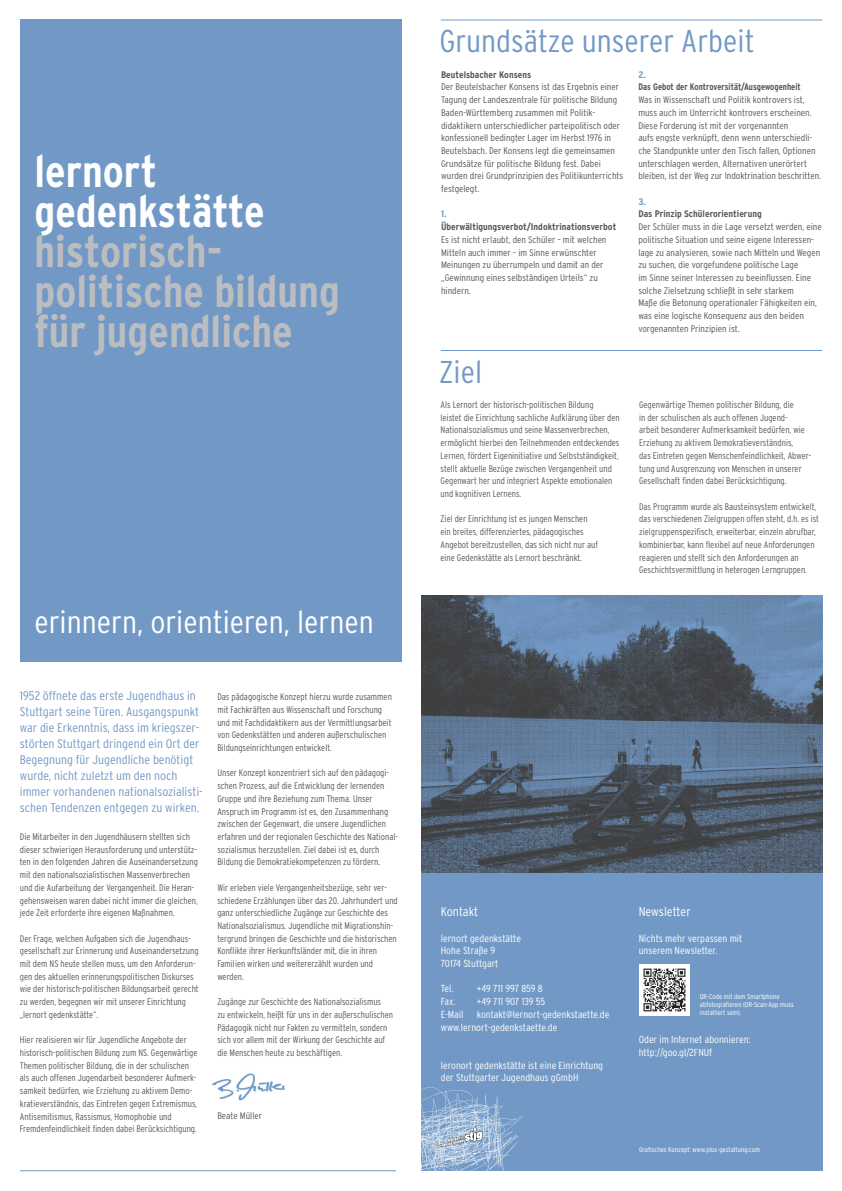
<style>
.page{position:relative;width:842px;height:1191px;background:#fff}
.page>*{position:absolute;margin:0;border:0;box-sizing:border-box;transform-origin:0 0}
.t1{font:700 condensed 45px/40px "Interstate";color:#bcbdc0}
.t2{font:700 condensed 45px/40px "Interstate";color:#fff}
.t3{font:300 condensed 31.5px "Interstate Plus";color:#7299c6;scale:1.07 1}
.t4{font:300 condensed 31.5px "Interstate Plus";color:#fff;scale:1.07 1}
.t5{font:300 condensed 12.8px "Interstate Plus";letter-spacing:-.005em;color:#fff;scale:1.07 1}
.t6{font:300 condensed 12.5px/16px "Interstate Plus";color:#7299c6;scale:1.07 1}
.t7{font:300 condensed 10.2px/12.7px "Interstate Plus";color:#fff;scale:1.07 1}
.t8{font:300 condensed 9.5px/12.7px "Interstate Plus";color:#57585a}
.t9{font:300 condensed 9.5px/12.7px "Interstate Plus";color:#57585a;scale:1.07 1}
.t10{font:700 condensed 9.5px "Interstate Plus";color:#57585a;scale:1.07 1}
.t11{font:700 condensed 9.5px "Interstate Plus";color:#57585a;scale:.96 1}
.t12{font:700 condensed 9.5px "Interstate Plus";color:#7299c6;scale:1.07 1}
.t13{font:300 condensed 7px/8px "Interstate Plus";color:#fff;scale:1.07 1}
</style>
<div class="page">
<div style="left:20px;top:20px;width:381px;height:642px;background:#7299c6"></div>
<hr style="left:441px;top:20px;width:381px;height:1px;background:#7299c6">
<hr style="left:441px;top:350px;width:381px;height:1px;background:#7299c6">
<hr style="left:20px;top:1170px;width:376px;height:1px;background:#7299c6">
<img style="left:421px;top:595px;width:401px;height:278px">
<div style="left:421px;top:873px;width:401px;height:298px;background:#7299c6"></div>
<img style="left:639px;top:964px;width:50px;height:51px">
<img style="left:212px;top:1073px;width:73px;height:28px">
<svg style="left:385px;top:1087px;width:138px;height:85px"></svg>
<h1 class="t2" style="left:34px;top:150px;width:232px">lernort gedenkstätte</h1>
<h1 class="t1" style="left:34px;top:230px;width:307px">historisch&shy;politische bildung für jugendliche</h1>
<h2 class="t4" style="left:34px;top:604px;width:319px">erinnern, orientieren, lernen</h2>
<p class="t6" style="left:20px;top:687px;width:172px">1952 öffnete das erste Jugendhaus in Stuttgart seine Türen. Ausgangspunkt war die Erkenntnis, dass im kriegszer&shy;störten Stuttgart dringend ein Ort der Begegnung für Jugendliche benötigt wurde, nicht zuletzt um den noch immer vorhandenen nationalsozialisti&shy;schen Tendenzen entgegen zu wirken.</p>
<p class="t8" style="left:20px;top:830px;width:180px">Die Mitarbeiter in den Jugendhäusern stellten sich dieser schwierigen Herausforderung und unterstütz&shy;ten in den folgenden Jahren die Auseinandersetzung mit den nationalsozialistischen Massenverbrechen und die Aufarbeitung der Vergangenheit. Die Heran&shy;gehensweisen waren dabei nicht immer die gleichen, jede Zeit erforderte ihre eigenen Maßnahmen.</p>
<p class="t8" style="left:20px;top:932px;width:180px">Der Frage, welchen Aufgaben sich die Jugendhaus&shy;gesellschaft zur Erinnerung und Auseinandersetzung mit dem NS heute stellen muss, um den Anforderun&shy;gen des aktuellen erinnerungspolitischen Diskurses wie der historisch-politischen Bildungsarbeit gerecht zu werden, begegnen wir mit unserer Einrichtung „lernort gedenkstätte“.</p>
<p class="t8" style="left:20px;top:1033px;width:179px">Hier realisieren wir für Jugendliche Angebote der historisch-politischen Bildung zum NS. Gegenwärtige Themen politischer Bildung, die in der schulischen als auch offenen Jugendarbeit besonderer Aufmerk&shy;samkeit bedürfen, wie Erziehung zu aktivem Demo&shy;kratieverständnis, das Eintreten gegen Extremismus, Antisemitismus, Rassismus, Homophobie und Fremdenfeindlichkeit finden dabei Berücksichtigung.</p>
<p class="t8" style="left:217px;top:690px;width:176px">Das pädagogische Konzept hierzu wurde zusammen mit Fachkräften aus Wissenschaft und Forschung und mit Fachdidaktikern aus der Vermittlungsarbeit von Gedenkstätten und anderen außerschulischen Bildungseinrichtungen entwickelt.</p>
<p class="t8" style="left:217px;top:766px;width:181px">Unser Konzept konzentriert sich auf den pädagogi&shy;schen Prozess, auf die Entwicklung der lernenden Gruppe und ihre Beziehung zum Thema. Unser Anspruch im Programm ist es, den Zusammenhang zwischen der Gegenwart, die unsere Jugendlichen erfahren und der regionalen Geschichte des National&shy;sozialismus herzustellen. Ziel dabei ist es, durch Bildung die Demokratiekompetenzen zu fördern.</p>
<p class="t8" style="left:217px;top:881px;width:182px">Wir erleben viele Vergangenheitsbezüge, sehr ver&shy;schiedene Erzählungen über das 20. Jahrhundert und ganz unterschiedliche Zugänge zur Geschichte des Nationalsozialismus. Jugendliche mit Migrationshin&shy;tergrund bringen die Geschichte und die historischen Konflikte ihrer Herkunftsländer mit, die in ihren Familien wirken und weitererzählt wurden und werden.</p>
<p class="t8" style="left:217px;top:995px;width:177px">Zugänge zur Geschichte des Nationalsozialismus<br>zu entwickeln, heißt für uns in der außerschulischen Pädagogik nicht nur Fakten zu vermitteln, sondern sich vor allem mit der Wirkung der Geschichte auf die Menschen heute zu beschäftigen.</p>
<p class="t9" style="left:217px;top:1109px;width:43px">Beate Müller</p>
<h2 class="t3" style="left:439px;top:24px;width:296px">Grundsätze unserer Arbeit</h2>
<p class="t10" style="left:441px;top:69px;width:86px">Beutelsbacher Konsens</p>
<p class="t9" style="left:441px;top:81px;width:172px">Der Beutelsbacher Konsens ist das Ergebnis einer Tagung der Landeszentrale für politische Bildung Baden-Württemberg zusammen mit Politik&shy;didaktikern unterschiedlicher parteipolitisch oder konfessionell bedingter Lager im Herbst 1976 in Beutelsbach. Der Konsens legt die gemeinsamen Grundsätze für politische Bildung fest. Dabei wurden drei Grundprinzipien des Politikunterrichts festgelegt.</p>
<p class="t12" style="left:441px;top:209px;width:7px">1.</p>
<p class="t10" style="left:441px;top:221px;width:165px">Überwältigungsverbot/Indoktrinationsverbot</p>
<p class="t9" style="left:441px;top:233px;width:156px">Es ist nicht erlaubt, den Schüler – mit welchen Mitteln auch immer – im Sinne erwünschter Meinungen zu überrumpeln und damit an der „Gewinnung eines selbständigen Urteils“ zu hindern.</p>
<h2 class="t3" style="left:439px;top:354px;width:42px">Ziel</h2>
<p class="t8" style="left:441px;top:398px;width:181px">Als Lernort der historisch-politischen Bildung<br>leistet die Einrichtung sachliche Aufklärung über den Nationalsozialismus und seine Massenverbrechen, ermöglicht hierbei den Teilnehmenden entdeckendes Lernen, fördert Eigeninitiative und Selbstständigkeit, stellt aktuelle Bezüge zwischen Vergangenheit und Gegenwart her und integriert Aspekte emotionalen und kognitiven Lernens.</p>
<p class="t8" style="left:441px;top:512px;width:159px">Ziel der Einrichtung ist es jungen Menschen ein breites, differenziertes, pädagogisches Angebot bereitzustellen, das sich nicht nur auf eine Gedenkstätte als Lernort beschränkt.</p>
<p class="t12" style="left:638px;top:69px;width:9px">2.</p>
<p class="t11" style="left:638px;top:82px;width:171px">Das Gebot der Kontroversität/Ausgewogenheit</p>
<p class="t9" style="left:638px;top:93px;width:172px">Was in Wissenschaft und Politik kontrovers ist, muss auch im Unterricht kontrovers erscheinen.<br>Diese Forderung ist mit der vorgenannten<br>aufs engste verknüpft, denn wenn unterschiedli&shy;che Standpunkte unter den Tisch fallen, Optionen unterschlagen werden, Alternativen unerörtert bleiben, ist der Weg zur Indoktrination beschritten.</p>
<p class="t12" style="left:638px;top:196px;width:9px">3.</p>
<p class="t10" style="left:638px;top:209px;width:117px">Das Prinzip Schülerorientierung</p>
<p class="t9" style="left:638px;top:220px;width:173px">Der Schüler muss in die Lage versetzt werden, eine politische Situation und seine eigene Interessen&shy;lage zu analysieren, sowie nach Mitteln und Wegen zu suchen, die vorgefundene politische Lage<br>im Sinne seiner Interessen zu beeinflussen. Eine solche Zielsetzung schließt in sehr starkem<br>Maße die Betonung operationaler Fähigkeiten ein, was eine logische Konsequenz aus den beiden vorgenannten Prinzipien ist.</p>
<p class="t8" style="left:639px;top:398px;width:173px">Gegenwärtige Themen politischer Bildung, die<br>in der schulischen als auch offenen Jugend-<br>arbeit besonderer Aufmerksamkeit bedürfen, wie Erziehung zu aktivem Demokratieverständnis,<br>das Eintreten gegen Menschenfeindlichkeit, Abwer&shy;tung und Ausgrenzung von Menschen in unserer Gesellschaft finden dabei Berücksichtigung.</p>
<p class="t8" style="left:639px;top:500px;width:181px">Das Programm wurde als Bausteinsystem entwickelt, das verschiedenen Zielgruppen offen steht, d.h. es ist zielgruppenspezifisch, erweiterbar, einzeln abrufbar, kombinierbar, kann flexibel auf neue Anforderungen reagieren und stellt sich den Anforderungen an Geschichtsvermittlung in heterogen Lerngruppen.</p>
<h3 class="t5" style="left:441px;top:904px;width:36px">Kontakt</h3>
<p class="t7" style="left:441px;top:931px;width:76px">lernort gedenkstätte<br>Hohe Straße 9<br>70174 Stuttgart</p>
<p class="t7" style="left:441px;top:982px;width:13px">Tel.</p>
<p class="t7" style="left:477px;top:982px;width:63px">+49 711 997 859 8</p>
<p class="t7" style="left:441px;top:995px;width:15px">Fax.</p>
<p class="t7" style="left:477px;top:995px;width:65px">+49 711 907 139 55</p>
<p class="t7" style="left:441px;top:1007px;width:23px">E-Mail</p>
<p class="t7" style="left:441px;top:1007px;width:159px;text-indent:36px">kontakt@lernort-gedenkstaette.de www.lernort-gedenkstaette.de</p>
<p class="t7" style="left:441px;top:1058px;width:153px">leronort gedenkstätte ist eine Einrichtung der Stuttgarter Jugendhaus gGmbH</p>
<h3 class="t5" style="left:639px;top:904px;width:50px">Newsletter</h3>
<p class="t7" style="left:639px;top:931px;width:98px">Nichts mehr verpassen mit unserem Newsletter.</p>
<p class="t13" style="left:700px;top:992px;width:90px">QR-Code mit dem Smartphone abfotografieren (QR-Scan-App muss installiert sein).</p>
<p class="t7" style="left:639px;top:1033px;width:106px">Oder im Internet abonnieren: http://goo.gl/2FNUf</p>
<p class="t13" style="left:639px;top:1145px;width:115px">Grafisches Konzept: www.plus-gestaltung.com</p>
</div>
